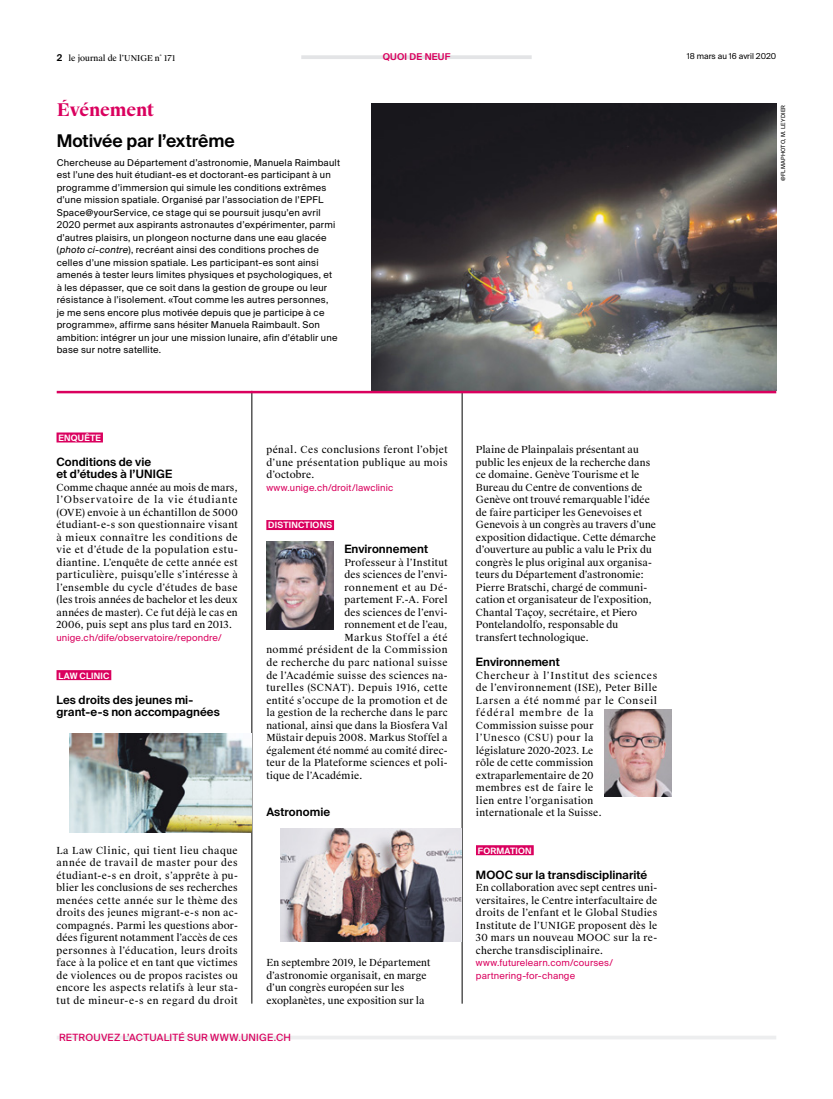
<style>
.page{position:relative;width:833px;height:1099px;background:#fff}
.page>*{position:absolute;margin:0;border:0;box-sizing:border-box;transform-origin:0 0}
.t1{font:600 17.5px "Suisse Intl";letter-spacing:-.005em;color:#000}
.t2{font:700 17.5px "Suisse Works";letter-spacing:-.01em;color:#da005e}
.t3{font:600 11.5px/12.5px "Suisse Intl";letter-spacing:.005em;color:#000}
.t4{font:10px "Suisse Intl";letter-spacing:.025em;color:#da005e}
.t5{font:9.75px/12.5px "Suisse Works";letter-spacing:.015em;color:#000;text-align:justify}
.t6{font:9.75px/12.5px "Suisse Works";letter-spacing:.035em;color:#000}
.t7{font:9.75px "Suisse Works";letter-spacing:.04em;color:#000}
.t8{font:9.75px "Suisse Works";letter-spacing:.045em;color:#000}
.t9{font:9.75px "Suisse Works";letter-spacing:.05em;color:#000}
.t10{font:9.38px/12.5px "Suisse Intl";letter-spacing:.025em;color:#000}
.t11{font:9.38px/12.5px "Suisse Intl";letter-spacing:.015em;color:#da005e}
.t12{font:600 9.38px "Suisse Intl";letter-spacing:.02em;color:#da005e}
.t13{font:600 8.75px "Suisse Intl";letter-spacing:.025em;color:#fff}
.t14{font:8.12px "Suisse Works";color:#000}
.t15{font:8.12px "Suisse Intl";color:#000}
.t16{font:5.62px "Suisse Intl";letter-spacing:.03em;color:#000}
.s1{font-family:"Suisse Intl";font-weight:600;font-size:9.38px}
.s2{font-style:italic}
</style>
<div class="page">
<hr style="left:301px;top:55px;width:230px;height:4px;background:#e3e4e6">
<hr style="left:251px;top:391px;width:1px;height:612px;background:#000">
<hr style="left:462px;top:391px;width:1px;height:612px;background:#000">
<img style="left:371px;top:104px;width:405px;height:287px">
<div style="left:57px;top:432px;width:46px;height:10px;background:#da005e"></div>
<div style="left:57px;top:670px;width:54px;height:10px;background:#da005e"></div>
<div style="left:266px;top:520px;width:68px;height:10px;background:#da005e"></div>
<img style="left:266px;top:541px;width:68px;height:88px">
<img style="left:280px;top:828px;width:182px;height:113px">
<div style="left:476px;top:845px;width:58px;height:10px;background:#da005e"></div>
<hr style="left:57px;top:1035px;width:719px;height:4px;background:#edeeef">
<img style="left:604px;top:709px;width:67px;height:87px">
<img style="left:70px;top:733px;width:181px;height:99px">
<hr style="left:57px;top:391px;width:719px;height:2px;background:#da005e">
<p class="t14" style="left:57px;top:53px;width:120px"><span class="s1">2</span> le journal de l’UNIGE n˚ 171</p>
<p class="t15" style="left:687px;top:52px;width:91px">18 mars au 16 avril 2020</p>
<p class="t12" style="left:383px;top:52px;width:69px">QUOI DE NEUF</p>
<h1 class="t2" style="left:57px;top:99px;width:99px">Événement</h1>
<h1 class="t1" style="left:57px;top:131px;width:180px">Motivée par l’extrême</h1>
<p class="t10" style="left:57px;top:156px;width:285px">Chercheuse au Département d’astronomie, Manuela Raimbault est l’une des huit étudiant-es et doctorant-es participant à un programme d’immersion qui simule les conditions extrêmes d’une mission spatiale. Organisé par l’association de l’EPFL Space@yourService, ce stage qui se poursuit jusqu’en avril 2020 permet aux aspirants astronautes d’expérimenter, parmi d’autres plaisirs, un plongeon nocturne dans une eau glacée (<span class="s2">photo ci-contre</span>), recréant ainsi des conditions proches de celles d’une mission spatiale. Les participant-es sont ainsi amenés à tester leurs limites physiques et psychologiques, et<br>à les dépasser, que ce soit dans la gestion de groupe ou leur résistance à l’isolement. «Tout comme les autres personnes,<br>je me sens encore plus motivée depuis que je participe à ce programme», affirme sans hésiter Manuela Raimbault. Son ambition: intégrer un jour une mission lunaire, afin d’établir une base sur notre satellite.</p>
<p class="t13" style="left:58px;top:432px;width:44px">ENQUÊTE</p>
<p class="t3" style="left:57px;top:455px;width:117px">Conditions de vie<br>et d’études à l’UNIGE</p>
<p class="t5" style="left:57px;top:481px;width:183px">Comme chaque année au mois de mars, l’Observatoire de la vie étudiante (OVE) envoie à un échantillon de 5000 étudiant-e-s son questionnaire visant à mieux connaître les conditions de vie et d’étude de la population estu&shy;diantine. L’enquête de cette année est particulière, puisqu’elle s’intéresse à l’ensemble du cycle d’études de base (les trois années de bachelor et les deux années de master). Ce fut déjà le cas en 2006, puis sept ans plus tard en 2013.</p>
<p class="t11" style="left:57px;top:631px;width:167px">unige.ch/dife/observatoire/repondre/</p>
<p class="t13" style="left:58px;top:670px;width:52px">LAW CLINIC</p>
<p class="t3" style="left:57px;top:693px;width:165px">Les droits des jeunes mi&shy;grant-e-s non accompagnées</p>
<p class="t5" style="left:57px;top:844px;width:183px">La Law Clinic, qui tient lieu chaque année de travail de master pour des étudiant-e-s en droit, s’apprête à pu&shy;blier les conclusions de ses recherches menées cette année sur le thème des droits des jeunes migrant-e-s non ac&shy;compagnés. Parmi les questions abor&shy;dées figurent notamment l’accès de ces personnes à l’éducation, leurs droits face à la police et en tant que victimes de violences ou de propos racistes ou encore les aspects relatifs à leur sta&shy;tut de mineur-e-s en regard du droit</p>
<p class="t5" style="left:266px;top:444px;width:183px">pénal. Ces conclusions feront l’objet d’une présentation publique au mois d’octobre.</p>
<p class="t11" style="left:266px;top:481px;width:129px">www.unige.ch/droit/lawclinic</p>
<p class="t13" style="left:268px;top:520px;width:65px">DISTINCTIONS</p>
<p class="t3" style="left:344px;top:543px;width:85px">Environnement</p>
<p class="t5" style="left:344px;top:556px;width:105px">Professeur à l’Institut</p>
<p class="t5" style="left:344px;top:569px;width:105px">des sciences de l’envi-</p>
<p class="t8" style="left:344px;top:581px;width:105px">ronnement et au Dé-</p>
<p class="t5" style="left:344px;top:594px;width:105px">partement F.-A. Forel</p>
<p class="t5" style="left:344px;top:606px;width:105px">des sciences de l’envi-</p>
<p class="t5" style="left:344px;top:619px;width:105px">ronnement et de l’eau,</p>
<p class="t9" style="left:344px;top:631px;width:105px">Markus Stoffel a été</p>
<p class="t8" style="left:266px;top:644px;width:183px">nommé président de la Commission</p>
<p class="t7" style="left:266px;top:656px;width:183px">de recherche du parc national suisse</p>
<p class="t5" style="left:266px;top:669px;width:183px">de l’Académie suisse des sciences na-</p>
<p class="t7" style="left:266px;top:681px;width:183px">turelles (SCNAT). Depuis 1916, cette</p>
<p class="t6" style="left:266px;top:694px;width:183px">entité s’occupe de la promotion et de</p>
<p class="t5" style="left:266px;top:706px;width:183px">la gestion de la recherche dans le parc</p>
<p class="t5" style="left:266px;top:719px;width:183px">national, ainsi que dans la Biosfera Val</p>
<p class="t5" style="left:266px;top:731px;width:183px">Müstair depuis 2008. Markus Stoffel a</p>
<p class="t5" style="left:266px;top:744px;width:183px">également été nommé au comité direc-</p>
<p class="t5" style="left:266px;top:756px;width:183px">teur de la Plateforme sciences et poli-</p>
<p class="t5" style="left:266px;top:769px;width:98px">tique de l’Académie.</p>
<p class="t3" style="left:266px;top:805px;width:65px">Astronomie</p>
<p class="t5" style="left:266px;top:956px;width:166px;text-align:left">En septembre 2019, le Département d’astronomie organisait, en marge d’un congrès européen sur les exoplanètes, une exposition sur la</p>
<p class="t4" style="left:59px;top:1031px;width:234px">RETROUVEZ L’ACTUALITÉ SUR WWW.UNIGE.CH</p>
<p class="t5" style="left:476px;top:444px;width:182px;text-align:left">Plaine de Plainpalais présentant au public les enjeux de la recherche dans ce domaine. Genève Tourisme et le Bureau du Centre de conventions de Genève ont trouvé remarquable l’idée de faire participer les Genevoises et Genevois à un congrès au travers d’une exposition didactique. Cette démarche d’ouverture au public a valu le Prix du congrès le plus original aux organisa&shy;teurs du Département d’astronomie:<br>Pierre Bratschi, chargé de communi&shy;cation et organisateur de l’exposition, Chantal Taçoy, secrétaire, et Piero Pontelandolfo, responsable du transfert technologique.</p>
<p class="t3" style="left:476px;top:655px;width:85px">Environnement</p>
<p class="t6" style="left:476px;top:669px;width:183px">Chercheur à l’Institut des sciences de l’environnement (ISE), Peter Bille<br>Larsen a été nommé par le Conseil fédéral membre de la<br>Commission suisse pour<br>l’Unesco (CSU) pour la<br>législature 2020-2023. Le<br>rôle de cette commission extraparlementaire de 20<br>membres est de faire le<br>lien entre l’organisation internationale et la Suisse.</p>
<p class="t13" style="left:478px;top:845px;width:55px">FORMATION</p>
<p class="t3" style="left:476px;top:868px;width:173px">MOOC sur la transdisciplinarité</p>
<p class="t5" style="left:476px;top:881px;width:183px">En collaboration avec sept centres uni&shy;versitaires, le Centre interfacultaire de droits de l’enfant et le Global Studies Institute de l’UNIGE proposent dès le 30 mars un nouveau MOOC sur la re&shy;cherche transdisciplinaire.</p>
<p class="t11" style="left:476px;top:956px;width:138px">www.futurelearn.com/courses/ partnering-for-change</p>
<p class="t16" style="left:780px;top:181px;width:77px;rotate:-90deg">@FLMAPHOTO, M. LEYDIER</p>
</div>
